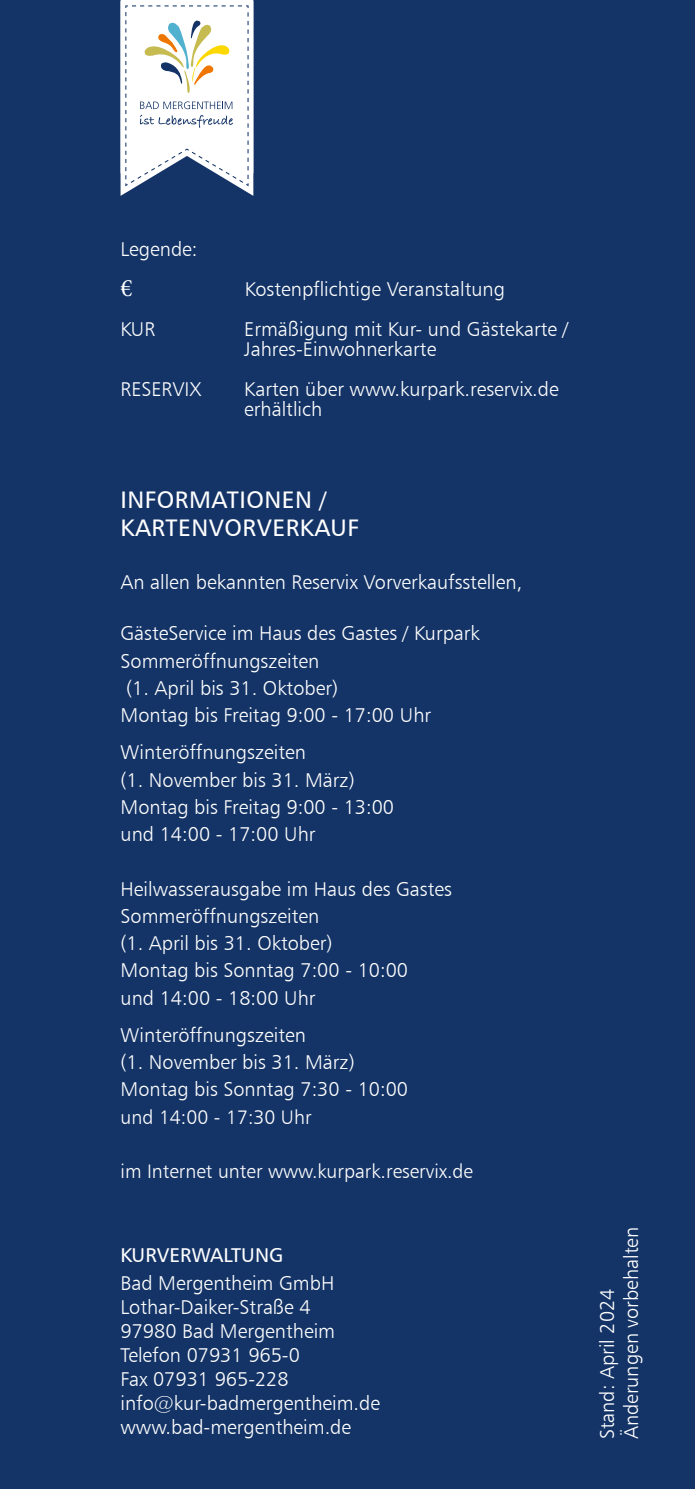
<style>
.page{position:relative;width:695px;height:1489px;background:#fff}
.page>*{position:absolute;margin:0;border:0;box-sizing:border-box;transform-origin:0 0}
.t1{font:25px "Minion Pro";color:#fff}
.t2{font:24px/28.8px "Humanist 777 BT Roman B";letter-spacing:.02em;color:#fff}
.t3{font:20px/27.2px "Humanist 777 BT Light B";color:#fff}
.t4{font:20px "Humanist 777 BT Roman B";color:#fff}
.t5{font:19.5px "Humanist 777 BT Light B";color:#fff}
</style>
<div class="page">
<div style="left:0;top:0;width:694px;height:1488px;background:#143467"></div>
<svg style="left:120px;top:0;width:133px;height:196px;background:#dadee1"></svg>
<p class="t3" style="left:120px;top:235px;width:78px">Legende:</p>
<p class="t1" style="left:120px;top:271px;width:14px">€</p>
<p class="t3" style="left:245px;top:275px;width:262px">Kostenpflichtige Veranstaltung</p>
<p class="t3" style="left:120px;top:315px;width:36px">KUR</p>
<p class="t3" style="left:244px;top:318px;width:326px;line-height:20px">Ermäßigung mit Kur- und Gästekarte /<br>Jahres-Einwohnerkarte</p>
<p class="t3" style="left:120px;top:375px;width:83px">RESERVIX</p>
<p class="t3" style="left:244px;top:378px;width:316px;line-height:20px">Karten über www.kurpark.reservix.de erhältlich</p>
<p class="t2" style="left:120px;top:484px;width:240px">INFORMATIONEN /<br>KARTENVORVERKAUF</p>
<p class="t3" style="left:120px;top:568px;width:403px">An allen bekannten Reservix Vorverkaufsstellen,</p>
<p class="t3" style="left:120px;top:619px;width:361px">GästeService im Haus des Gastes / Kurpark<br>Sommeröffnungszeiten<br>(1. April bis 31. Oktober)<br>Montag bis Freitag 9:00 - 17:00 Uhr</p>
<p class="t3" style="left:120px;top:738px;width:275px">Winteröffnungszeiten<br>(1. November bis 31. März)<br>Montag bis Freitag 9:00 - 13:00 und 14:00 - 17:00 Uhr</p>
<p class="t3" style="left:120px;top:874px;width:333px">Heilwasserausgabe im Haus des Gastes<br>Sommeröffnungszeiten<br>(1. April bis 31. Oktober)<br>Montag bis Sonntag 7:00 - 10:00<br>und 14:00 - 18:00 Uhr</p>
<p class="t3" style="left:120px;top:1020px;width:289px">Winteröffnungszeiten<br>(1. November bis 31. März)<br>Montag bis Sonntag 7:30 - 10:00</p>
<p class="t5" style="left:120px;top:1104px;width:193px">und 14:00 - 17:30 Uhr</p>
<p class="t5" style="left:120px;top:1159px;width:354px">im Internet unter www.kurpark.reservix.de</p>
<p class="t4" style="left:120px;top:1242px;width:164px">KURVERWALTUNG</p>
<p class="t3" style="left:120px;top:1270px;width:261px;line-height:24px">Bad Mergentheim GmbH<br>Lothar-Daiker-Straße 4<br>97980 Bad Mergentheim<br>Telefon 07931 965-0<br>Fax 07931 965-228 info@kur-badmergentheim.de www.bad-mergentheim.de</p>
<p class="t3" style="left:595px;top:1439px;width:214px;line-height:24px;rotate:-90deg">Stand: April 2024<br>Änderungen vorbehalten</p>
</div>
